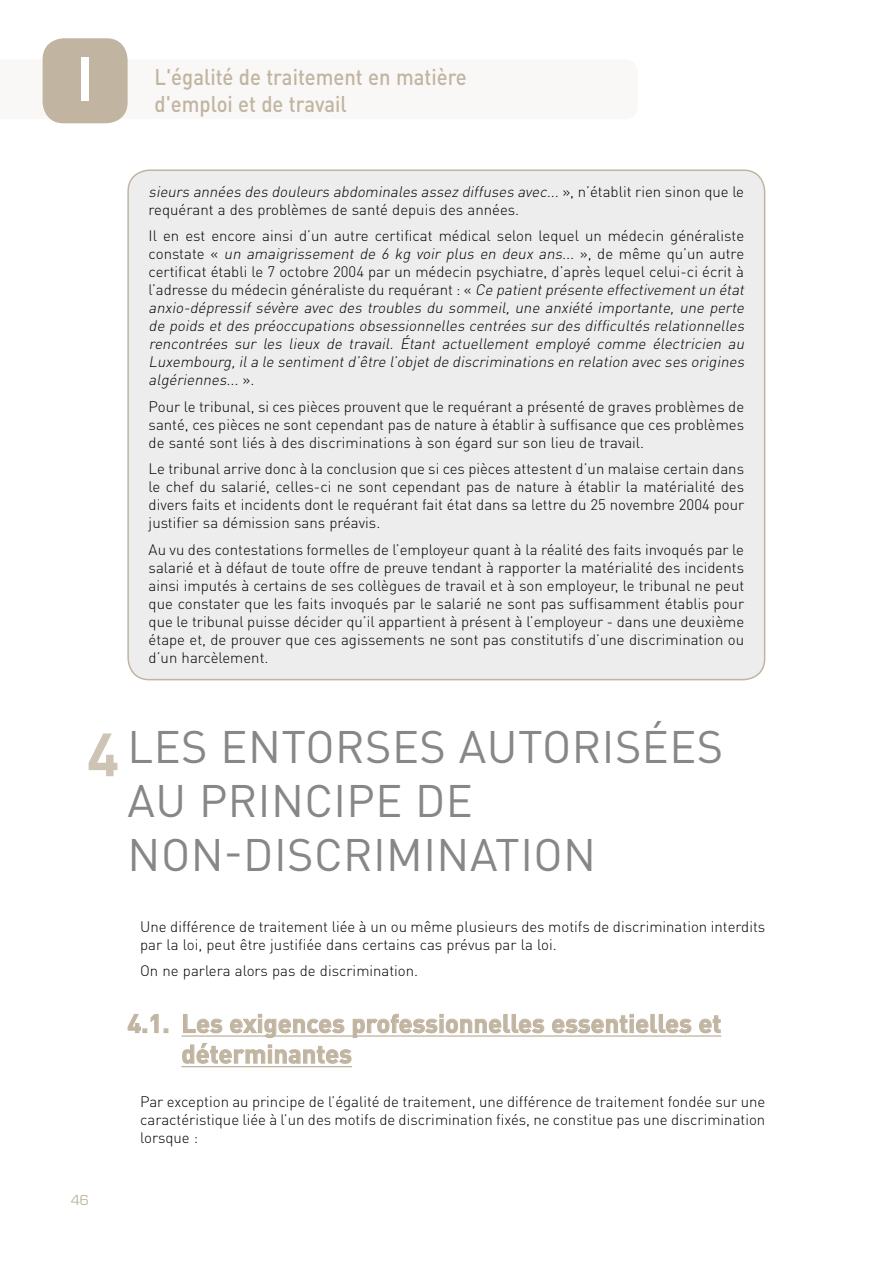
<style>
.page{position:relative;width:893px;height:1263px;background:#fff}
.page>*{position:absolute;margin:0;border:0;box-sizing:border-box;transform-origin:0 0}
.t1{font:700 60px "Century Gothic";color:#fff;scale:.9 1}
.t2{font:700 60px "DIN Pro";color:#cdc4b5}
.t3{font:45px/54px "DIN Pro";letter-spacing:.01em;color:#878787}
.t4{font:700 25.5px/30.6px "DIN Pro";color:#c1b5a2}
.t5{font:500 22.5px/27px "DIN Pro";color:#c1b5a2;scale:.9 1}
.t6{font:300 15px/18px "DIN Pro";color:#000;text-align:justify}
.t7{font:italic 300 15px/18px "DIN Pro";color:#000}
.t8{font:15px "Eurostile";color:#c1b5a2}
.s1{font-style:italic}
.s2{font-style:normal}
</style>
<div class="page">
<div style="left:43px;top:38px;width:85px;height:85px;background:#c1b5a2;border-radius:21px"></div>
<div style="left:128px;top:170px;width:637px;height:510px;background:#ededed;border-radius:21px"></div>
<div style="left:127px;top:169px;width:638px;height:511px;border:2px solid #c1b5a2;border-radius:21px"></div>
<hr style="left:181px;top:1035px;width:540px;height:2px;background:#c1b5a2">
<hr style="left:181px;top:1066px;width:171px;height:1px;background:#c1b5a2">
<svg style="left:127px;top:1014px;width:41px;height:19px"></svg>
<svg style="left:552px;top:1014px;width:140px;height:19px"></svg>
<svg style="left:699px;top:1015px;width:22px;height:18px"></svg>
<svg style="left:182px;top:1013px;width:363px;height:51px"></svg>
<h1 class="t1" style="left:78px;top:41px;width:18px">I</h1>
<h3 class="t5" style="left:154px;top:62px;width:349px">L'égalité de traitement en matière d'emploi et de travail</h3>
<p class="t6" style="left:149px;top:182px;width:597px"><span class="s1">sieurs années des douleurs abdominales assez diffuses avec...</span>» , n ’ é t a b l i t ri e n s i n o n q u e le requérant a des problèmes de santé depuis des années.</p>
<p class="t7" style="left:149px;top:226px;width:600px"><span class="s2">Il en est encore ainsi d’un autre certificat médical selon lequel un médecin généraliste co n sta t e «</span> un amaigrissement de 6 kg voir plus en deux ans... <span class="s2">» , d e m ê m e q u ’ u n a u t re certificat établi le 7 octobre 2004 par un médecin psychiatre, d’après lequel celui-ci écrit à l’adresse du médecin généraliste du requérant : «</span> Ce patientprésente effectivementun état anxio-dépressif sévère avec des troubles du sommeil, une anxiété importante, une perte de poids et des préoccupations obsessionnelles centrées sur des difficultés relationnelles rencontrées sur les lieux de travail. étant actuellement employé comme électricien au Luxembourg,ila le sentimentd’être l’objetde discriminations en relation avec ses origines algériennes...<span class="s2">» .</span></p>
<p class="t6" style="left:149px;top:397px;width:597px">Pour le tribunal, si ces pièces prouvent que le requérant a présenté de graves problèmes de santé, ces pièces ne sont cependant pas de nature à établir à suffisance que ces problèmes de santé sont liés à des discriminations à son égard sur son lieu de travail.</p>
<p class="t6" style="left:149px;top:459px;width:597px">Le tribunal arrive donc à la conclusion que si ces pièces attestent d’un malaise certain dans le chef du salarié, celles-ci ne sont cependant pas de nature à établir la matérialité des divers faits et incidents dont le requérant fait état dans sa lettre du 25 novembre 2004 pour justifier sa démission sans préavis.</p>
<p class="t6" style="left:149px;top:540px;width:597px">Au vu des contestations formelles de l’employeur quant à la réalité des faits invoqués par le salarié et à défaut de toute offre de preuve tendant à rapporter la matérialité des incidents ainsi imputés à certains de ses collègues de travail et à son employeur, le tribunal ne peut que constater que les faits invoqués par le salarié ne sont pas suffisamment établis pour que le tribunal puisse décider qu’il appartient à présent à l’employeur - dans une deuxième étape et, de prouver que ces agissements ne sont pas constitutifs d’une discrimination ou d’un harcèlement.</p>
<h1 class="t2" style="left:87px;top:714px;width:34px">4</h1>
<h2 class="t3" style="left:128px;top:718px;width:597px">LES ENTORSES AUTORISÉES<br>AU PRINCIPE DE<br>NON-DISCRIMINATION</h2>
<p class="t8" style="left:71px;top:1191px;width:20px">46</p>
<p class="t6" style="left:140px;top:917px;width:627px">Une différence de traitement liée à un ou même plusieurs des motifs de discrimination interdits par la loi, peut être justifiée dans certains cas prévus par la loi.</p>
<p class="t6" style="left:140px;top:961px;width:280px">On ne parlera alors pas de discrimination.</p>
<h3 class="t4" style="left:181px;top:1007px;width:541px;text-indent:-54px">4.1. Les exigences professionnelles essentielles et déterminantes</h3>
<p class="t6" style="left:140px;top:1092px;width:627px">Par exception au principe de l’égalité de traitement, une différence de traitement fondée sur une caractéristique liée à l’un des motifs de discrimination fixés, ne constitue pas une discrimination lorsque :</p>
</div>
